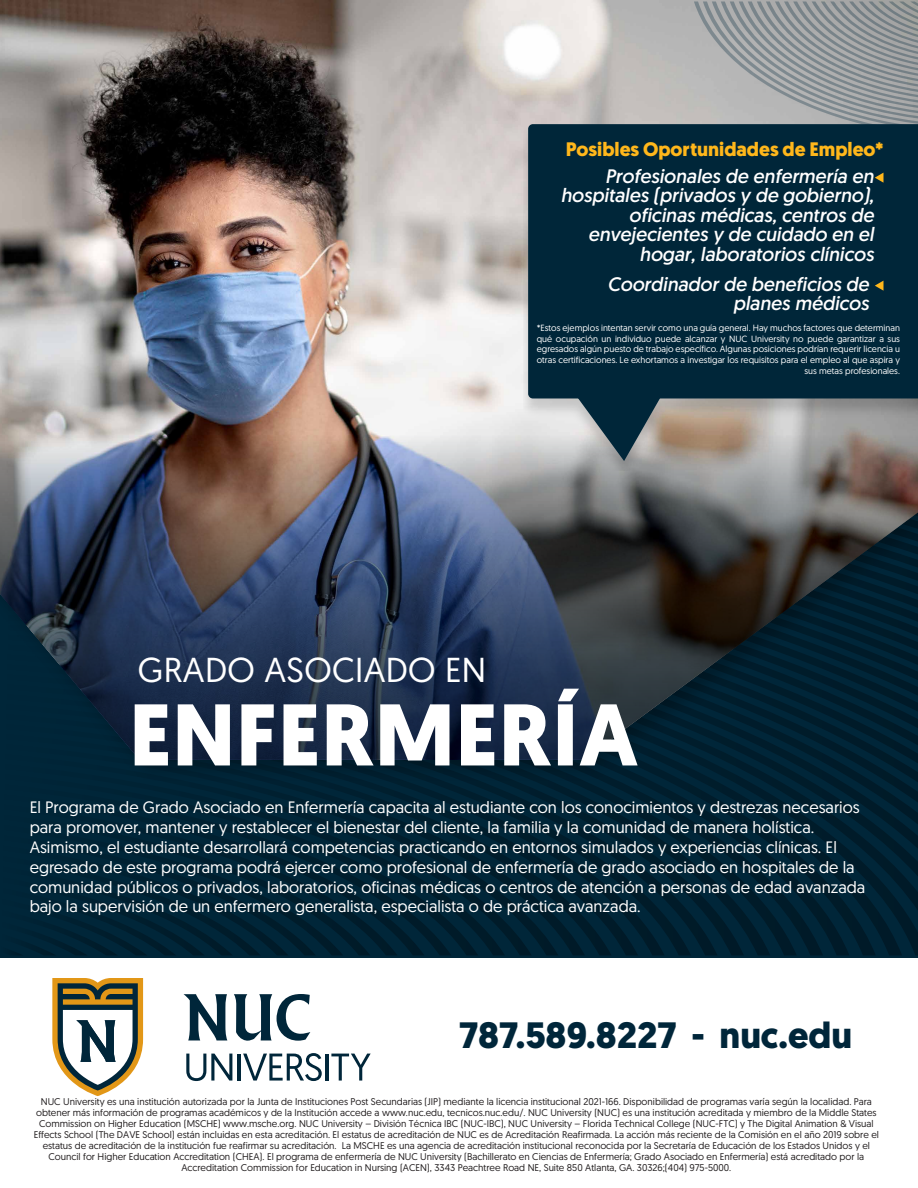
<style>
.page{position:relative;width:918px;height:1188px;background:#fff}
.page>*{position:absolute;margin:0;border:0;box-sizing:border-box;transform-origin:0 0}
.t1{font:700 87.3px "Geomanist";letter-spacing:.01em;color:#fff}
.t2{font:700 36.6px "Geomanist";color:#00263a}
.t3{font:34.65px "Geomanist";letter-spacing:.01em;color:#fff}
.t4{font:italic 19.5px/19.5px "Geomanist";color:#fff;text-align:right}
.t5{font:700 19.5px "Geomanist";color:#ffb71b}
.t6{font:16.5px/19.8px "Geomanist";color:#fff}
.t7{font:9.75px/10.9px "Geomanist";color:#231f20;text-align:center}
.t8{font:9px/10.8px "Geomanist";color:#fff;text-align:right}
</style>
<div class="page">
<svg style="left:316px;top:912px;width:602px;height:43px;background:#002031"></svg>
<svg style="left:1px;top:825px;width:917px;height:87px;background:#002132"></svg>
<svg style="left:1px;top:803px;width:917px;height:22px;background:#023"></svg>
<svg style="left:1px;top:835px;width:315px;height:120px;background:#002334"></svg>
<svg style="left:1px;top:787px;width:917px;height:16px;background:#023"></svg>
<img style="left:0;top:760px;width:918px;height:27px">
<img style="left:0;top:0;width:918px;height:433px">
<img style="left:0;top:433px;width:918px;height:327px">
<svg style="left:694px;top:2px;width:224px;height:120px;background:#9da1a3"></svg>
<img style="left:524px;top:122px;width:394px;height:349px">
<div style="left:528px;top:124px;width:390px;height:274px;background:#002639"></div>
<svg style="left:576px;top:395px;width:86px;height:66px;background:#5d6e76"></svg>
<svg style="left:875px;top:173px;width:9px;height:10px"></svg>
<svg style="left:875px;top:281px;width:9px;height:10px"></svg>
<svg style="left:186px;top:1054px;width:46px;height:27px"></svg>
<hr style="left:238px;top:1054px;width:3px;height:27px;background:#00263a">
<svg style="left:243px;top:1053px;width:79px;height:28px"></svg>
<hr style="left:325px;top:1054px;width:4px;height:27px;background:#00263a">
<svg style="left:331px;top:1054px;width:40px;height:27px"></svg>
<svg style="left:234px;top:994px;width:76px;height:47px"></svg>
<svg style="left:184px;top:994px;width:43px;height:46px"></svg>
<svg style="left:52px;top:978px;width:91px;height:118px"></svg>
<p class="t5" style="left:566px;top:138px;width:319px">Posibles Oportunidades de Empleo*</p>
<p class="t4" style="left:561px;top:167px;width:314px">Profesionales de enfermería en hospitales (privados y de gobierno), oficinas médicas, centros de envejecientes y de cuidado en el hogar, laboratorios clínicos</p>
<p class="t4" style="left:608px;top:275px;width:263px">Coordinador de beneficios de planes médicos</p>
<p class="t8" style="left:537px;top:322px;width:365px">*Estos ejemplos intentan servir como una guía general. Hay muchos factores que determinan qué ocupación un individuo puede alcanzar y NUC University no puede garantizar a sus egresados algún puesto de trabajo específico. Algunas posiciones podrían requerir licencia u otras certificaciones. Le exhortamos a investigar los requisitos para el empleo al que aspira y sus metas profesionales.</p>
<h1 class="t3" style="left:138px;top:650px;width:350px">GRADO ASOCIADO EN</h1>
<p class="t1" style="left:129px;top:684px;width:510px">ENFERMERÍA</p>
<p class="t6" style="left:30px;top:798px;width:837px">El Programa de Grado Asociado en Enfermería capacita al estudiante con los conocimientos y destrezas necesarios para promover, mantener y restablecer el bienestar del cliente, la familia y la comunidad de manera holística.<br>Asimismo, el estudiante desarrollará competencias practicando en entornos simulados y experiencias clínicas. El egresado de este programa podrá ejercer como profesional de enfermería de grado asociado en hospitales de la comunidad públicos o privados, laboratorios, oficinas médicas o centros de atención a personas de edad avanzada bajo la supervisión de un enfermero generalista, especialista o de práctica avanzada.</p>
<h1 class="t2" style="left:459px;top:1014px;width:395px">787.589.8227 - nuc.edu</h1>
<p class="t7" style="left:34px;top:1096px;width:847px">NUC University es una institución autorizada por la Junta de Instituciones Post Secundarias (JIP) mediante la licencia institucional 2021-166. Disponibilidad de programas varía según la localidad. Para obtener más información de programas académicos y de la Institución accede a www.nuc.edu, tecnicos.nuc.edu/. NUC University (NUC) es una institución acreditada y miembro de la Middle States Commission on Higher Education (MSCHE) www.msche.org. NUC University – División Técnica IBC (NUC-IBC), NUC University – Florida Technical College (NUC-FTC) y The Digital Animation &amp; Visual Effects School (The DAVE School) están incluidas en esta acreditación. El estatus de acreditación de NUC es de Acreditación Reafirmada. La acción más reciente de la Comisión en el año 2019 sobre el estatus de acreditación de la institución fue reafirmar su acreditación. La MSCHE es una agencia de acreditación institucional reconocida por la Secretaría de Educación de los Estados Unidos y el Council for Higher Education Accreditation (CHEA). El programa de enfermería de NUC University (Bachillerato en Ciencias de Enfermería; Grado Asociado en Enfermería) está acreditado por la Accreditation Commission for Education in Nursing (ACEN), 3343 Peachtree Road NE, Suite 850 Atlanta, GA. 30326;(404) 975-5000.</p>
</div>
